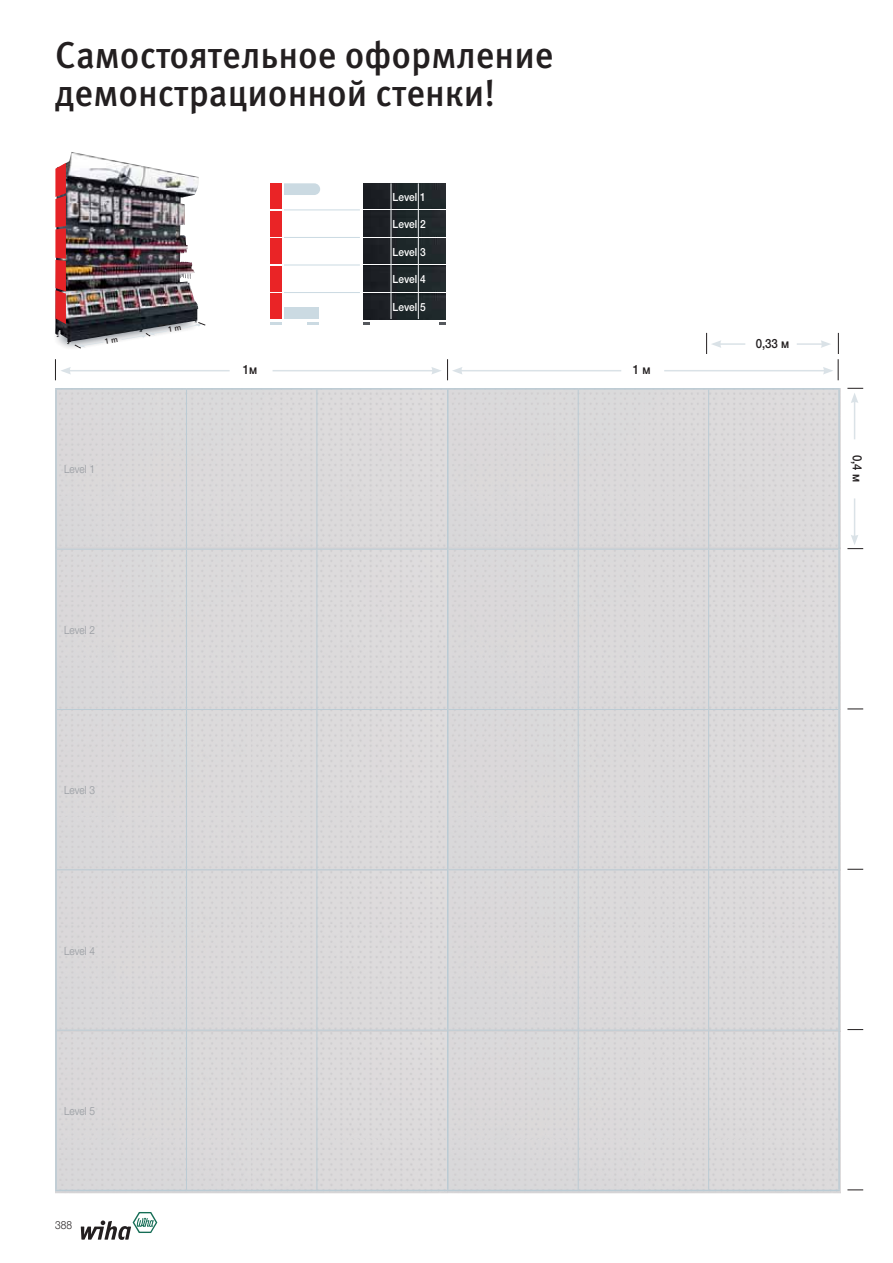
<style>
.page{position:relative;width:893px;height:1263px;background:#fff}
.page>*{position:absolute;margin:0;border:0;box-sizing:border-box;transform-origin:0 0}
.t1{font:500 37.5px/37.5px "Meta Pro";color:#231f20;scale:.96 1}
.t2{font:500 12.75px "Helvetica Neue LT Pro";color:#231f20;scale:.9 1}
.t3{font:300 11.25px "Helvetica Neue LT Pro";color:#94989e;scale:.9 1}
.t4{font:500 11.25px "Helvetica Neue LT Pro";color:#fff;scale:.9 1}
.t5{font:300 11.25px "Helvetica Neue LT Pro";color:#231f20;scale:.9 1}
</style>
<div class="page">
<div style="left:55px;top:390px;width:785px;height:803px;background:#dbd9da"></div>
<hr style="left:186px;top:390px;width:1px;height:159px;background:#bbcbd4">
<hr style="left:317px;top:390px;width:1px;height:159px;background:#bbcbd4">
<hr style="left:578px;top:390px;width:1px;height:159px;background:#bbcbd4">
<hr style="left:708px;top:390px;width:1px;height:159px;background:#bbcbd4">
<hr style="left:57px;top:549px;width:129px;height:1px;background:#bbcbd4">
<hr style="left:186px;top:549px;width:131px;height:1px;background:#bbcbd4">
<hr style="left:186px;top:549px;width:1px;height:160px;background:#bbcbd4">
<hr style="left:317px;top:549px;width:130px;height:1px;background:#bbcbd4">
<hr style="left:317px;top:549px;width:1px;height:160px;background:#bbcbd4">
<hr style="left:448px;top:549px;width:130px;height:1px;background:#bbcbd4">
<hr style="left:578px;top:549px;width:131px;height:1px;background:#bbcbd4">
<hr style="left:578px;top:549px;width:1px;height:160px;background:#bbcbd4">
<hr style="left:709px;top:549px;width:129px;height:1px;background:#bbcbd4">
<hr style="left:708px;top:549px;width:1px;height:160px;background:#bbcbd4">
<hr style="left:57px;top:709px;width:129px;height:1px;background:#bbcbd4">
<hr style="left:186px;top:709px;width:131px;height:1px;background:#bbcbd4">
<hr style="left:186px;top:710px;width:1px;height:159px;background:#bbcbd4">
<hr style="left:317px;top:709px;width:130px;height:1px;background:#bbcbd4">
<hr style="left:317px;top:710px;width:1px;height:159px;background:#bbcbd4">
<hr style="left:448px;top:709px;width:130px;height:1px;background:#bbcbd4">
<hr style="left:578px;top:709px;width:131px;height:1px;background:#bbcbd4">
<hr style="left:578px;top:710px;width:1px;height:159px;background:#bbcbd4">
<hr style="left:709px;top:709px;width:129px;height:1px;background:#bbcbd4">
<hr style="left:708px;top:710px;width:1px;height:159px;background:#bbcbd4">
<hr style="left:57px;top:869px;width:129px;height:1px;background:#bbcbd4">
<hr style="left:186px;top:869px;width:261px;height:1px;background:#bbcbd4">
<hr style="left:448px;top:869px;width:130px;height:1px;background:#bbcbd4">
<hr style="left:578px;top:869px;width:260px;height:1px;background:#bbcbd4">
<hr style="left:55px;top:388px;width:131px;height:2px;background:#bbcbd4">
<hr style="left:55px;top:390px;width:2px;height:159px;background:#bbcbd4">
<hr style="left:186px;top:388px;width:262px;height:2px;background:#bbcbd4">
<hr style="left:55px;top:549px;width:2px;height:160px;background:#bbcbd4">
<hr style="left:55px;top:709px;width:2px;height:161px;background:#bbcbd4">
<hr style="left:55px;top:870px;width:2px;height:160px;background:#bbcbd4">
<hr style="left:55px;top:1030px;width:2px;height:160px;background:#bbcbd4">
<hr style="left:55px;top:1190px;width:131px;height:1px;background:#bbcbd4">
<hr style="left:186px;top:1190px;width:262px;height:1px;background:#bbcbd4">
<hr style="left:448px;top:388px;width:130px;height:2px;background:#bbcbd4">
<hr style="left:447px;top:390px;width:1px;height:159px;background:#bbcbd4">
<hr style="left:578px;top:388px;width:262px;height:2px;background:#bbcbd4">
<hr style="left:838px;top:390px;width:2px;height:159px;background:#bbcbd4">
<hr style="left:447px;top:549px;width:1px;height:160px;background:#bbcbd4">
<hr style="left:838px;top:549px;width:2px;height:160px;background:#bbcbd4">
<hr style="left:447px;top:709px;width:1px;height:161px;background:#bbcbd4">
<hr style="left:838px;top:709px;width:2px;height:161px;background:#bbcbd4">
<hr style="left:447px;top:870px;width:1px;height:160px;background:#bbcbd4">
<hr style="left:838px;top:870px;width:2px;height:160px;background:#bbcbd4">
<hr style="left:447px;top:1030px;width:1px;height:160px;background:#bbcbd4">
<hr style="left:838px;top:1030px;width:2px;height:160px;background:#bbcbd4">
<hr style="left:448px;top:1190px;width:130px;height:1px;background:#bbcbd4">
<hr style="left:578px;top:1190px;width:262px;height:1px;background:#bbcbd4">
<hr style="left:186px;top:870px;width:1px;height:160px;background:#bbcbd4">
<hr style="left:317px;top:870px;width:1px;height:160px;background:#bbcbd4">
<hr style="left:57px;top:1030px;width:129px;height:1px;background:#bbcbd4">
<hr style="left:186px;top:1030px;width:131px;height:1px;background:#bbcbd4">
<hr style="left:186px;top:1030px;width:1px;height:160px;background:#bbcbd4">
<hr style="left:317px;top:1030px;width:131px;height:1px;background:#bbcbd4">
<hr style="left:317px;top:1030px;width:1px;height:160px;background:#bbcbd4">
<hr style="left:578px;top:870px;width:1px;height:160px;background:#bbcbd4">
<hr style="left:708px;top:870px;width:1px;height:160px;background:#bbcbd4">
<hr style="left:448px;top:1030px;width:130px;height:1px;background:#bbcbd4">
<hr style="left:578px;top:1030px;width:131px;height:1px;background:#bbcbd4">
<hr style="left:578px;top:1030px;width:1px;height:160px;background:#bbcbd4">
<hr style="left:709px;top:1030px;width:129px;height:1px;background:#bbcbd4">
<hr style="left:708px;top:1030px;width:1px;height:160px;background:#bbcbd4">
<svg style="left:847px;top:709px;width:16px;height:1px"></svg>
<svg style="left:847px;top:869px;width:16px;height:1px"></svg>
<svg style="left:847px;top:1029px;width:16px;height:1px"></svg>
<svg style="left:847px;top:1189px;width:16px;height:1px"></svg>
<hr style="left:273px;top:370px;width:161px;height:1px;background:#dae2e7">
<hr style="left:664px;top:370px;width:161px;height:1px;background:#dae2e7">
<hr style="left:69px;top:370px;width:161px;height:1px;background:#dae2e7">
<svg style="left:55px;top:359px;width:16px;height:21px"></svg>
<hr style="left:460px;top:370px;width:161px;height:1px;background:#dae2e7">
<svg style="left:431px;top:359px;width:32px;height:21px"></svg>
<hr style="left:797px;top:343px;width:26px;height:2px;background:#dae2e7">
<svg style="left:821px;top:333px;width:18px;height:47px"></svg>
<hr style="left:719px;top:343px;width:26px;height:2px;background:#dae2e7">
<svg style="left:706px;top:333px;width:15px;height:21px"></svg>
<hr style="left:854px;top:498px;width:1px;height:39px;background:#dae2e7">
<svg style="left:847px;top:535px;width:16px;height:14px"></svg>
<hr style="left:854px;top:401px;width:1px;height:38px;background:#dae2e7">
<svg style="left:847px;top:388px;width:16px;height:15px"></svg>
<img style="left:66px;top:152px;width:61px;height:11px">
<img style="left:364px;top:183px;width:82px;height:26px">
<img style="left:364px;top:211px;width:82px;height:25px">
<img style="left:364px;top:238px;width:82px;height:26px">
<img style="left:364px;top:266px;width:82px;height:26px">
<img style="left:364px;top:294px;width:82px;height:25px">
<svg style="left:364px;top:322px;width:6px;height:3px"></svg>
<svg style="left:439px;top:322px;width:7px;height:3px"></svg>
<hr style="left:391px;top:183px;width:1px;height:136px;background:#eff1f3">
<hr style="left:418px;top:183px;width:1px;height:136px;background:#eff1f3">
<div style="left:270px;top:238px;width:11px;height:26px;background:#ea2426"></div>
<div style="left:270px;top:211px;width:11px;height:25px;background:#ea2426"></div>
<div style="left:270px;top:183px;width:11px;height:26px;background:#ea2426"></div>
<div style="left:270px;top:266px;width:11px;height:26px;background:#ea2426"></div>
<svg style="left:270px;top:322px;width:11px;height:3px"></svg>
<svg style="left:307px;top:322px;width:12px;height:3px"></svg>
<svg style="left:284px;top:183px;width:36px;height:12px"></svg>
<div style="left:284px;top:307px;width:35px;height:12px;background:#cbdae2"></div>
<div style="left:270px;top:293px;width:11px;height:26px;background:#ea2426"></div>
<hr style="left:284px;top:210px;width:76px;height:1px;background:#cbdae2">
<hr style="left:284px;top:237px;width:76px;height:1px;background:#cbdae2">
<hr style="left:284px;top:265px;width:76px;height:1px;background:#cbdae2">
<hr style="left:284px;top:292px;width:76px;height:1px;background:#cbdae2">
<svg style="left:81px;top:1212px;width:76px;height:28px"></svg>
<img style="left:55px;top:163px;width:151px;height:185px">
<p class="t1" style="left:55px;top:38px;width:521px">Самостоятельное оформление демонстрационной стенки!</p>
<p class="t4" style="left:393px;top:190px;width:38px">Level 1</p>
<p class="t4" style="left:393px;top:217px;width:38px">Level 2</p>
<p class="t4" style="left:393px;top:245px;width:38px">Level 3</p>
<p class="t4" style="left:393px;top:273px;width:38px">Level 4</p>
<p class="t4" style="left:393px;top:300px;width:38px">Level 5</p>
<p class="t3" style="left:64px;top:462px;width:36px">Level 1</p>
<p class="t3" style="left:64px;top:623px;width:36px">Level 2</p>
<p class="t3" style="left:64px;top:783px;width:36px">Level 3</p>
<p class="t3" style="left:64px;top:944px;width:36px">Level 4</p>
<p class="t3" style="left:64px;top:1104px;width:36px">Level 5</p>
<p class="t5" style="left:55px;top:1217px;width:20px">388</p>
<p class="t2" style="left:243px;top:362px;width:18px">1м</p>
<p class="t2" style="left:633px;top:362px;width:21px">1 м</p>
<p class="t2" style="left:756px;top:336px;width:39px">0,33 м</p>
<p class="t2" style="left:865px;top:455px;width:32px;rotate:90deg">0,4 м</p>
</div>
